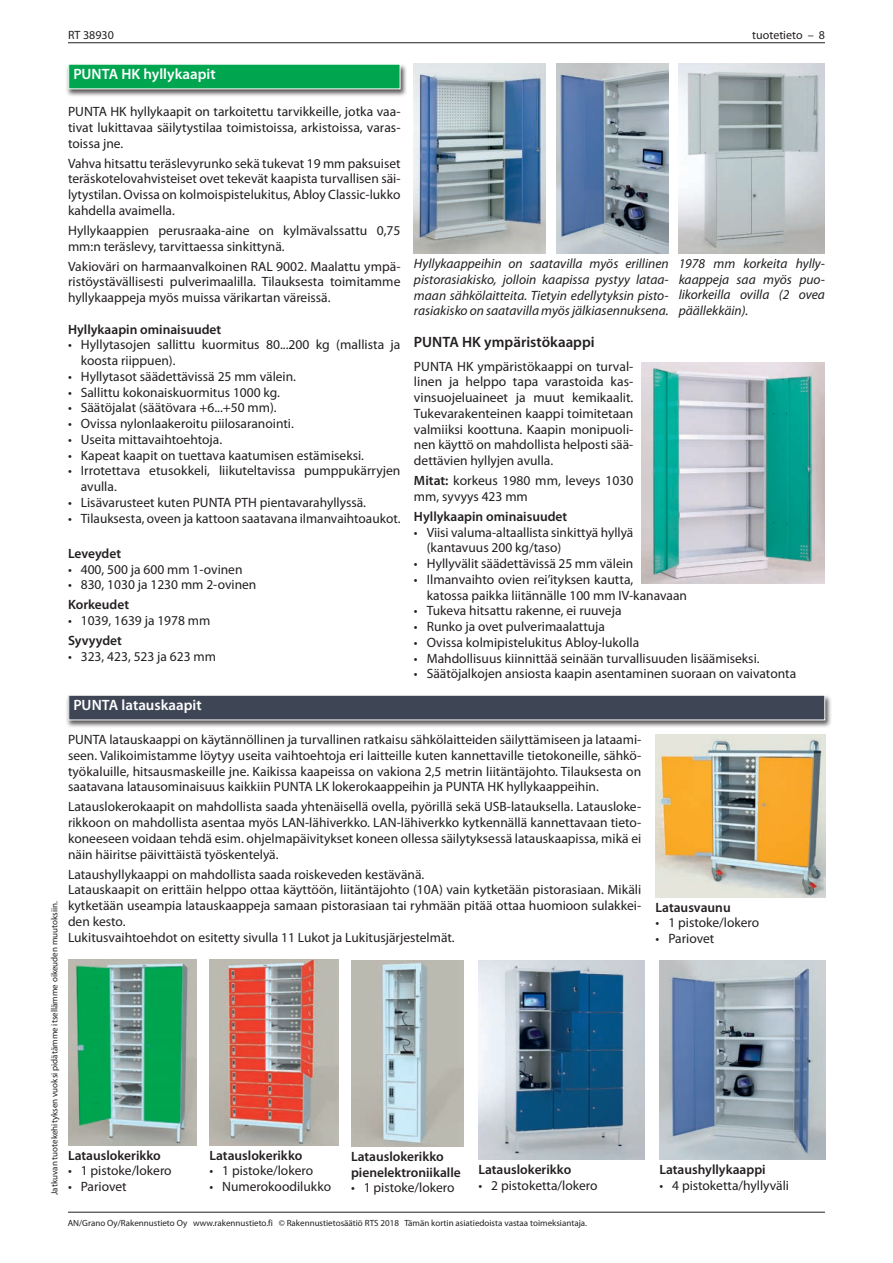
<style>
.page{position:relative;width:893px;height:1263px;background:#fff}
.page>*{position:absolute;margin:0;border:0;box-sizing:border-box;transform-origin:0 0}
.t1{font:600 15px "Myriad Pro";color:#fff}
.t2{font:600 15px "Myriad Pro";letter-spacing:.005em;color:#231f20}
.t3{font:13.5px/15.8px "Myriad Pro";color:#231f20}
.t4{font:italic 13.5px/15.8px "Myriad Pro";color:#231f20;text-align:justify}
.t5{font:600 13.5px/15.8px "Myriad Pro";color:#231f20}
.t6{font:12px "Myriad Pro";color:#231f20}
.t7{font:9px "Myriad Pro";color:#231f20}
.s1{font-weight:600}
</style>
<div class="page">
<hr style="left:68px;top:1212px;width:757px;height:1px;background:#231f20">
<hr style="left:68px;top:42px;width:757px;height:1px;background:#231f20">
<div style="left:66px;top:694px;width:766px;height:35px;background:#231f20;opacity:.75"></div>
<div style="left:69px;top:695px;width:756px;height:25px;background:#3e4555"></div>
<div style="left:68px;top:695px;width:757px;height:25px;border:1px solid #fff"></div>
<img style="left:210px;top:959px;width:128px;height:186px">
<img style="left:478px;top:960px;width:166px;height:199px">
<img style="left:68px;top:959px;width:129px;height:186px">
<img style="left:659px;top:960px;width:166px;height:199px">
<img style="left:351px;top:960px;width:112px;height:186px">
<img style="left:656px;top:734px;width:169px;height:163px">
<div style="left:65px;top:63px;width:342px;height:35px;background:#231f20;opacity:.75"></div>
<div style="left:69px;top:64px;width:331px;height:25px;background:#00a54f"></div>
<img style="left:414px;top:64px;width:132px;height:189px">
<img style="left:556px;top:64px;width:113px;height:189px">
<img style="left:679px;top:64px;width:146px;height:189px">
<img style="left:642px;top:362px;width:182px;height:222px">
<p class="t6" style="left:68px;top:27px;width:47px">RT 38930</p>
<p class="t6" style="left:752px;top:27px;width:74px">tuotetieto – 8</p>
<p class="t1" style="left:73px;top:65px;width:144px">PUNTA HK hyllykaapit</p>
<p class="t7" style="left:49px;top:1195px;width:295px;rotate:-90deg">Jatkuvan tuotekehityksen vuoksi pidätämme itsellämme oikeuden muutoksiin.</p>
<p class="t3" style="left:68px;top:103px;width:334px;text-align:justify">PUNTA HK hyllykaapit on tarkoitettu tarvikkeille, jotka vaa&shy;tivat lukittavaa säilytystilaa toimistoissa, arkistoissa, varas&shy;toissa jne.</p>
<p class="t3" style="left:68px;top:155px;width:334px;text-align:justify">Vahva hitsattu teräslevyrunko sekä tukevat 19 mm paksuiset teräskotelovahvisteiset ovet tekevät kaapista turvallisen säi&shy;lytystilan. Ovissa on kolmoispistelukitus, Abloy Classic-lukko kahdella avaimella.</p>
<p class="t3" style="left:68px;top:222px;width:334px">Hyllykaappien perusraaka-aine on kylmävalssattu 0,75 mm:n teräslevy, tarvittaessa sinkittynä.</p>
<p class="t3" style="left:68px;top:258px;width:334px;text-align:justify">Vakioväri on harmaanvalkoinen RAL 9002. Maalattu ympä&shy;ristöystävällisesti pulverimaalilla. Tilauksesta toimitamme hyllykaappeja myös muissa värikartan väreissä.</p>
<p class="t5" style="left:68px;top:321px;width:155px">Hyllykaapin ominaisuudet</p>
<p class="t3" style="left:81px;top:337px;width:321px;text-indent:-13px">• Hyllytasojen sallittu kuormitus 80...200 kg (mallista ja koosta riippuen).</p>
<p class="t3" style="left:68px;top:368px;width:230px">• Hyllytasot säädettävissä 25 mm välein.</p>
<p class="t3" style="left:68px;top:384px;width:213px">• Sallittu kokonaiskuormitus 1000 kg.</p>
<p class="t3" style="left:68px;top:400px;width:210px">• Säätöjalat (säätövara +6...+50 mm).</p>
<p class="t3" style="left:68px;top:415px;width:227px">• Ovissa nylonlaakeroitu piilosaranointi.</p>
<p class="t3" style="left:68px;top:431px;width:156px">• Useita mittavaihtoehtoja.</p>
<p class="t3" style="left:68px;top:447px;width:297px">• Kapeat kaapit on tuettava kaatumisen estämiseksi.</p>
<p class="t3" style="left:81px;top:463px;width:321px;text-indent:-13px">• Irrotettava etusokkeli, liikuteltavissa pumppukärryjen avulla.</p>
<p class="t3" style="left:68px;top:494px;width:299px">• Lisävarusteet kuten PUNTA PTH pientavarahyllyssä.</p>
<p class="t3" style="left:68px;top:510px;width:334px">• Tilauksesta, oveen ja kattoon saatavana ilmanvaihtoaukot.</p>
<p class="t5" style="left:68px;top:545px;width:55px">Leveydet</p>
<p class="t3" style="left:68px;top:561px;width:176px">• 400, 500 ja 600 mm 1-ovinen</p>
<p class="t3" style="left:68px;top:577px;width:190px">• 830, 1030 ja 1230 mm 2-ovinen</p>
<p class="t5" style="left:68px;top:597px;width:63px">Korkeudet</p>
<p class="t3" style="left:68px;top:613px;width:144px">• 1039, 1639 ja 1978 mm</p>
<p class="t5" style="left:68px;top:632px;width:55px">Syvyydet</p>
<p class="t3" style="left:68px;top:648px;width:150px">• 323, 423, 523 ja 623 mm</p>
<p class="t4" style="left:414px;top:255px;width:256px">Hyllykaappeihin on saatavilla myös erillinen pistorasiakisko, jolloin kaapissa pystyy lataa&shy;maan sähkölaitteita. Tietyin edellytyksin pisto&shy;rasiakisko on saatavilla myös jälkiasennuksena.</p>
<p class="t4" style="left:679px;top:255px;width:148px">1978 mm korkeita hylly&shy;kaappeja saa myös puo&shy;likorkeilla ovilla (2 ovea päällekkäin).</p>
<p class="t2" style="left:414px;top:332px;width:182px">PUNTA HK ympäristökaappi</p>
<p class="t3" style="left:414px;top:358px;width:221px;text-align:justify">PUNTA HK ympäristökaappi on turval&shy;linen ja helppo tapa varastoida kas&shy;vinsuojeluaineet ja muut kemikaalit.<br>Tukevarakenteinen kaappi toimitetaan valmiiksi koottuna. Kaapin monipuoli&shy;nen käyttö on mahdollista helposti sää&shy;dettävien hyllyjen avulla.</p>
<p class="t3" style="left:414px;top:472px;width:221px"><span class="s1">Mitat:</span> korkeus 1980 mm, leveys 1030 mm, syvyys 423 mm</p>
<p class="t5" style="left:414px;top:508px;width:155px">Hyllykaapin ominaisuudet</p>
<p class="t3" style="left:427px;top:524px;width:208px;text-indent:-13px">• Viisi valuma-altaallista sinkittyä hyllyä (kantavuus 200 kg/taso)</p>
<p class="t3" style="left:414px;top:555px;width:221px">• Hyllyvälit säädettävissä 25 mm välein</p>
<p class="t3" style="left:427px;top:571px;width:262px;text-indent:-13px">• Ilmanvaihto ovien rei’ityksen kautta,<br>katossa paikka liitännälle 100 mm IV-kanavaan</p>
<p class="t3" style="left:414px;top:603px;width:209px">• Tukeva hitsattu rakenne, ei ruuveja</p>
<p class="t3" style="left:414px;top:618px;width:193px">• Runko ja ovet pulverimaalattuja</p>
<p class="t3" style="left:414px;top:634px;width:227px">• Ovissa kolmipistelukitus Abloy-lukolla</p>
<p class="t3" style="left:414px;top:650px;width:347px">• Mahdollisuus kiinnittää seinään turvallisuuden lisäämiseksi.</p>
<p class="t3" style="left:414px;top:666px;width:384px">• Säätöjalkojen ansiosta kaapin asentaminen suoraan on vaivatonta</p>
<p class="t1" style="left:73px;top:696px;width:130px">PUNTA latauskaapit</p>
<p class="t3" style="left:68px;top:731px;width:575px;text-align:justify">PUNTA latauskaappi on käytännöllinen ja turvallinen ratkaisu sähkölaitteiden säilyttämiseen ja lataami&shy;seen. Valikoimistamme löytyy useita vaihtoehtoja eri laitteille kuten kannettaville tietokoneille, sähkö&shy;työkaluille, hitsausmaskeille jne. Kaikissa kaapeissa on vakiona 2,5 metrin liitäntäjohto. Tilauksesta on saatavana latausominaisuus kaikkiin PUNTA LK lokerokaappeihin ja PUNTA HK hyllykaappeihin.</p>
<p class="t3" style="left:68px;top:799px;width:575px;text-align:justify">Latauslokerokaapit on mahdollista saada yhtenäisellä ovella, pyörillä sekä USB-latauksella. Latausloke&shy;rikkoon on mahdollista asentaa myös LAN-lähiverkko. LAN-lähiverkko kytkennällä kannettavaan tieto&shy;koneeseen voidaan tehdä esim. ohjelmapäivitykset koneen ollessa säilytyksessä latauskaapissa, mikä ei näin häiritse päivittäistä työskentelyä.</p>
<p class="t3" style="left:68px;top:866px;width:575px">Lataushyllykaappi on mahdollista saada roiskeveden kestävänä.<br>Latauskaapit on erittäin helppo ottaa käyttöön, liitäntäjohto (10A) vain kytketään pistorasiaan. Mikäli kytketään useampia latauskaappeja samaan pistorasiaan tai ryhmään pitää ottaa huomioon sulakkei&shy;den kesto.<br>Lukitusvaihtoehdot on esitetty sivulla 11 Lukot ja Lukitusjärjestelmät.</p>
<p class="t5" style="left:656px;top:899px;width:77px">Latausvaunu</p>
<p class="t3" style="left:656px;top:915px;width:105px">• 1 pistoke/lokero</p>
<p class="t3" style="left:656px;top:930px;width:60px">• Pariovet</p>
<p class="t5" style="left:68px;top:1147px;width:94px">Latauslokerikko</p>
<p class="t3" style="left:68px;top:1163px;width:105px">• 1 pistoke/lokero</p>
<p class="t3" style="left:68px;top:1178px;width:60px">• Pariovet</p>
<p class="t5" style="left:210px;top:1147px;width:94px">Latauslokerikko</p>
<p class="t3" style="left:210px;top:1163px;width:105px">• 1 pistoke/lokero</p>
<p class="t3" style="left:210px;top:1178px;width:123px">• Numerokoodilukko</p>
<p class="t5" style="left:351px;top:1148px;width:111px">Latauslokerikko pienelektroniikalle</p>
<p class="t3" style="left:351px;top:1179px;width:105px">• 1 pistoke/lokero</p>
<p class="t5" style="left:478px;top:1161px;width:94px">Latauslokerikko</p>
<p class="t3" style="left:478px;top:1177px;width:121px">• 2 pistoketta/lokero</p>
<p class="t5" style="left:659px;top:1161px;width:108px">Lataushyllykaappi</p>
<p class="t3" style="left:659px;top:1177px;width:131px">• 4 pistoketta/hyllyväli</p>
<p class="t7" style="left:68px;top:1217px;width:521px">AN/Grano Oy/Rakennustieto Oy www.rakennustieto.fi © Rakennustietosäätiö RTS 2018 Tämän kortin asiatiedoista vastaa toimeksiantaja.</p>
</div>
